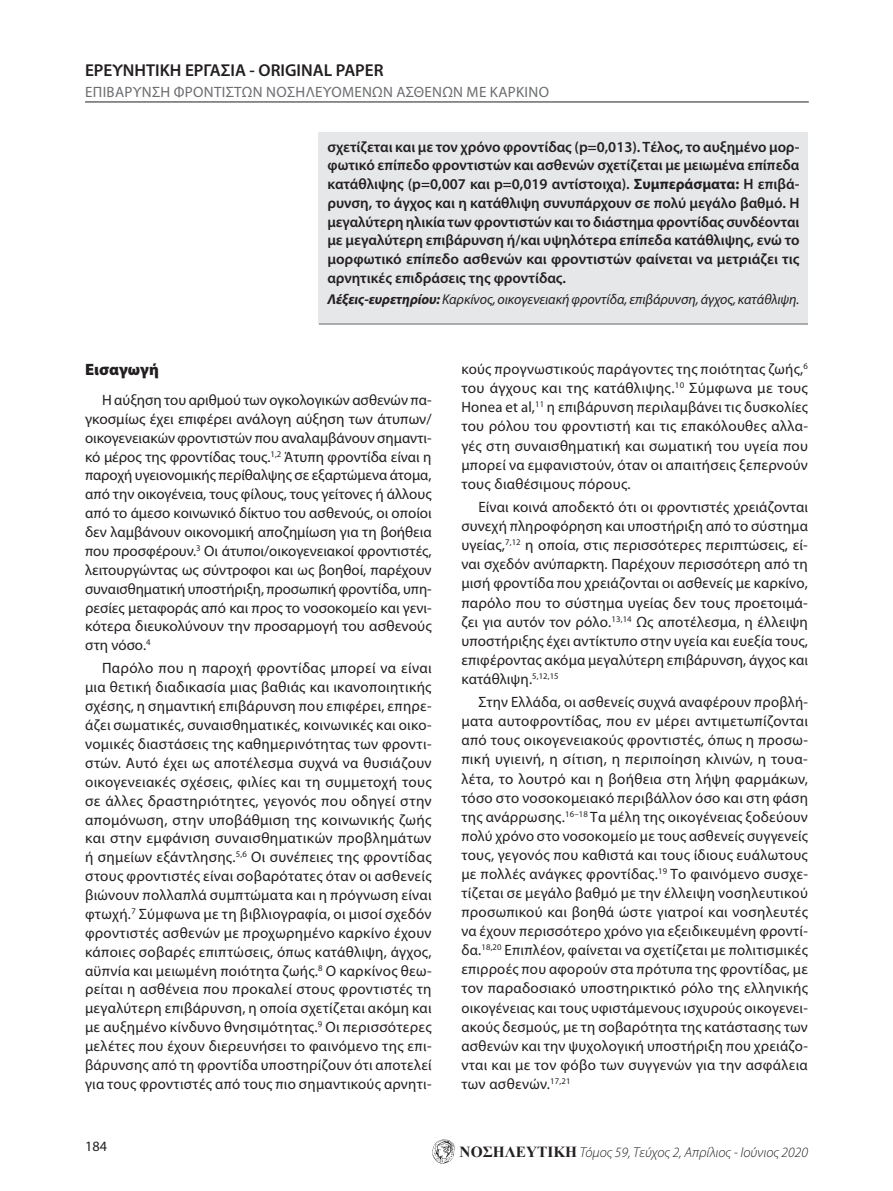
<style>
.page{position:relative;width:893px;height:1191px;background:#fff}
.page>*{position:absolute;margin:0;border:0;box-sizing:border-box;transform-origin:0 0}
.t1{font:600 17.25px "Myriad Pro";color:#231f20}
.t2{font:900 16.5px "Myriad Pro";color:#231f20}
.t3{font:15px/18.9px "Myriad Pro";letter-spacing:.015em;color:#231f20;text-align:justify}
.t4{font:600 15px/18.8px "Myriad Pro";color:#231f20;text-align:justify}
.t5{font:15px "Myriad Pro";letter-spacing:.02em;color:#6c6d70}
.t6{font:italic 14.25px "Myriad Pro";letter-spacing:-.005em;color:#231f20}
.t7{font:italic 300 14.25px "Myriad Pro";color:#231f20}
.t8{font:14.25px "Myriad Pro";color:#231f20}
.s1{font-weight:700}
.s2{font-family:"Times New Roman";font-weight:700;font-style:normal;font-size:15.3px}
</style>
<div class="page">
<hr style="left:85px;top:102px;width:724px;height:1px;background:#231f20">
<img style="left:432px;top:1140px;width:23px;height:23px">
<div style="left:319px;top:132px;width:489px;height:191px;background:#e6e7e9"></div>
<hr style="left:319px;top:323px;width:489px;height:2px;background:#939598">
<p class="t1" style="left:85px;top:60px;width:300px">EΡΕΥΝΗΤΙΚΗ ΕΡΓΑΣΙΑ - ORIGINAL PAPER</p>
<p class="t5" style="left:85px;top:83px;width:465px">ΕΠΙΒΆΡΥΝΣΗ ΦΡΟΝΤΙΣΤΏΝ ΝΟΣΗΛΕΥΟΜΈΝΩΝ ΑΣΘΕΝΏΝ ΜΕ ΚΑΡΚΊΝΟ</p>
<p class="t4" style="left:327px;top:137px;width:474px">σχετίζεται και με τον χρόνο φροντίδας (p=0,013). Τέλος, το αυξημένο μορ&shy;φωτικό επίπεδο φροντιστών και ασθενών σχετίζεται με μειωμένα επίπεδα κατάθλιψης (p=0,007 και p=0,019 αντίστοιχα). <span class="s1">Συμπεράσματα:</span> Η επιβά&shy;ρυνση, το άγχος και η κατάθλιψη συνυπάρχουν σε πολύ μεγάλο βαθμό. Η μεγαλύτερη ηλικία των φροντιστών και το διάστημα φροντίδας συνδέονται με μεγαλύτερη επιβάρυνση ή/και υψηλότερα επίπεδα κατάθλιψης, ενώ το μορφωτικό επίπεδο ασθενών και φροντιστών φαίνεται να μετριάζει τις αρνητικές επιδράσεις της φροντίδας.</p>
<p class="t6" style="left:327px;top:291px;width:473px"><span class="s1">Λέξεις-ευρετηρίου:</span> Καρκίνος, οικογενειακή φροντίδα, επιβάρυνση, άγχος, κατάθλιψη.</p>
<p class="t2" style="left:85px;top:359px;width:75px">Εισαγωγή</p>
<p class="t3" style="left:85px;top:390px;width:348px;text-indent:17px">Η αύξηση του αριθμού των ογκολογικών ασθενών πα&shy;γκοσμίως έχει επιφέρει ανάλογη αύξηση των άτυπων/ οικογενειακών φροντιστών που αναλαμβάνουν σημαντι&shy;κό μέρος της φροντίδας τους.<sup>1,2</sup> Άτυπη φροντίδα είναι η παροχή υγειονομικής περίθαλψης σε εξαρτώμενα άτομα, από την οικογένεια, τους φίλους, τους γείτονες ή άλλους από το άμεσο κοινωνικό δίκτυο του ασθενούς, οι οποίοι δεν λαμβάνουν οικονομική αποζημίωση για τη βοήθεια που προσφέρουν.<sup>3</sup> Οι άτυποι/οικογενειακοί φροντιστές, λειτουργώντας ως σύντροφοι και ως βοηθοί, παρέχουν συναισθηματική υποστήριξη, προσωπική φροντίδα, υπη&shy;ρεσίες μεταφοράς από και προς το νοσοκομείο και γενι&shy;κότερα διευκολύνουν την προσαρμογή του ασθενούς στη νόσο.<sup>4</sup></p>
<p class="t3" style="left:85px;top:659px;width:348px;text-indent:17px">Παρόλο που η παροχή φροντίδας μπορεί να είναι μια θετική διαδικασία μιας βαθιάς και ικανοποιητικής σχέσης, η σημαντική επιβάρυνση που επιφέρει, επηρε&shy;άζει σωματικές, συναισθηματικές, κοινωνικές και οικο&shy;νομικές διαστάσεις της καθημερινότητας των φροντι&shy;στών. Αυτό έχει ως αποτέλεσμα συχνά να θυσιάζουν οικογενειακές σχέσεις, φιλίες και τη συμμετοχή τους σε άλλες δραστηριότητες, γεγονός που οδηγεί στην απομόνωση, στην υποβάθμιση της κοινωνικής ζωής και στην εμφάνιση συναισθηματικών προβλημάτων ή σημείων εξάντλησης.<sup>5,6</sup> Οι συνέπειες της φροντίδας στους φροντιστές είναι σοβαρότατες όταν οι ασθενείς βιώνουν πολλαπλά συμπτώματα και η πρόγνωση είναι φτωχή.<sup>7</sup> Σύμφωνα με τη βιβλιογραφία, οι μισοί σχεδόν φροντιστές ασθενών με προχωρημένο καρκίνο έχουν κάποιες σοβαρές επιπτώσεις, όπως κατάθλιψη, άγχος, αϋπνία και μειωμένη ποιότητα ζωής.<sup>8</sup> Ο καρκίνος θεω&shy;ρείται η ασθένεια που προκαλεί στους φροντιστές τη μεγαλύτερη επιβάρυνση, η οποία σχετίζεται ακόμη και με αυξημένο κίνδυνο θνησιμότητας.<sup>9</sup> Οι περισσότερες μελέτες που έχουν διερευνήσει το φαινόμενο της επι&shy;βάρυνσης από τη φροντίδα υποστηρίζουν ότι αποτελεί για τους φροντιστές από τους πιο σημαντικούς αρνητι-</p>
<p class="t8" style="left:85px;top:1137px;width:23px">184</p>
<p class="t3" style="left:461px;top:359px;width:348px">κούς προγνωστικούς παράγοντες της ποιότητας ζωής,<sup>6 </sup>του άγχους και της κατάθλιψης.<sup>10</sup> Σύμφωνα με τους Honea et al,<sup>11</sup> η επιβάρυνση περιλαμβάνει τις δυσκολίες του ρόλου του φροντιστή και τις επακόλουθες αλλα&shy;γές στη συναισθηματική και σωματική του υγεία που μπορεί να εμφανιστούν, όταν οι απαιτήσεις ξεπερνούν τους διαθέσιμους πόρους.</p>
<p class="t3" style="left:461px;top:497px;width:348px;text-indent:17px">Είναι κοινά αποδεκτό ότι οι φροντιστές χρειάζονται συνεχή πληροφόρηση και υποστήριξη από το σύστημα υγείας,<sup>7,12</sup> η οποία, στις περισσότερες περιπτώσεις, εί&shy;ναι σχεδόν ανύπαρκτη. Παρέχουν περισσότερη από τη μισή φροντίδα που χρειάζονται οι ασθενείς με καρκίνο, παρόλο που το σύστημα υγείας δεν τους προετοιμά&shy;ζει για αυτόν τον ρόλο.<sup>13,14</sup> Ως αποτέλεσμα, η έλλειψη υποστήριξης έχει αντίκτυπο στην υγεία και ευεξία τους, επιφέροντας ακόμα μεγαλύτερη επιβάρυνση, άγχος και κατάθλιψη.<sup>5,12,15</sup></p>
<p class="t3" style="left:461px;top:692px;width:348px;text-indent:17px">Στην Ελλάδα, οι ασθενείς συχνά αναφέρουν προβλή&shy;ματα αυτοφροντίδας, που εν μέρει αντιμετωπίζονται από τους οικογενειακούς φροντιστές, όπως η προσω&shy;πική υγιεινή, η σίτιση, η περιποίηση κλινών, η τουα&shy;λέτα, το λουτρό και η βοήθεια στη λήψη φαρμάκων, τόσο στο νοσοκομειακό περιβάλλον όσο και στη φάση της ανάρρωσης.<sup>16–18</sup> Tα μέλη της οικογένειας ξοδεύουν πολύ χρόνο στο νοσοκομείο με τους ασθενείς συγγενείς τους, γεγονός που καθιστά και τους ίδιους ευάλωτους με πολλές ανάγκες φροντίδας.<sup>19</sup> Το φαινόμενο συσχε&shy;τίζεται σε μεγάλο βαθμό με την έλλειψη νοσηλευτικού προσωπικού και βοηθά ώστε γιατροί και νοσηλευτές να έχουν περισσότερο χρόνο για εξειδικευμένη φροντί&shy;δα.<sup>18,20</sup> Επιπλέον, φαίνεται να σχετίζεται με πολιτισμικές επιρροές που αφορούν στα πρότυπα της φροντίδας, με τον παραδοσιακό υποστηρικτικό ρόλο της ελληνικής οικογένειας και τους υφιστάμενους ισχυρούς οικογενει&shy;ακούς δεσμούς, με τη σοβαρότητα της κατάστασης των ασθενών και την ψυχολογική υποστήριξη που χρειάζο&shy;νται και με τον φόβο των συγγενών για την ασφάλεια των ασθενών.<sup>17,21</sup></p>
<p class="t7" style="left:460px;top:1144px;width:350px"><span class="s2">ΝΟΣΗΛΕΥΤΙΚΗ</span> Τόμος 59, Τεύχος 2, Απρίλιος - Ιούνιος 2020</p>
</div>
